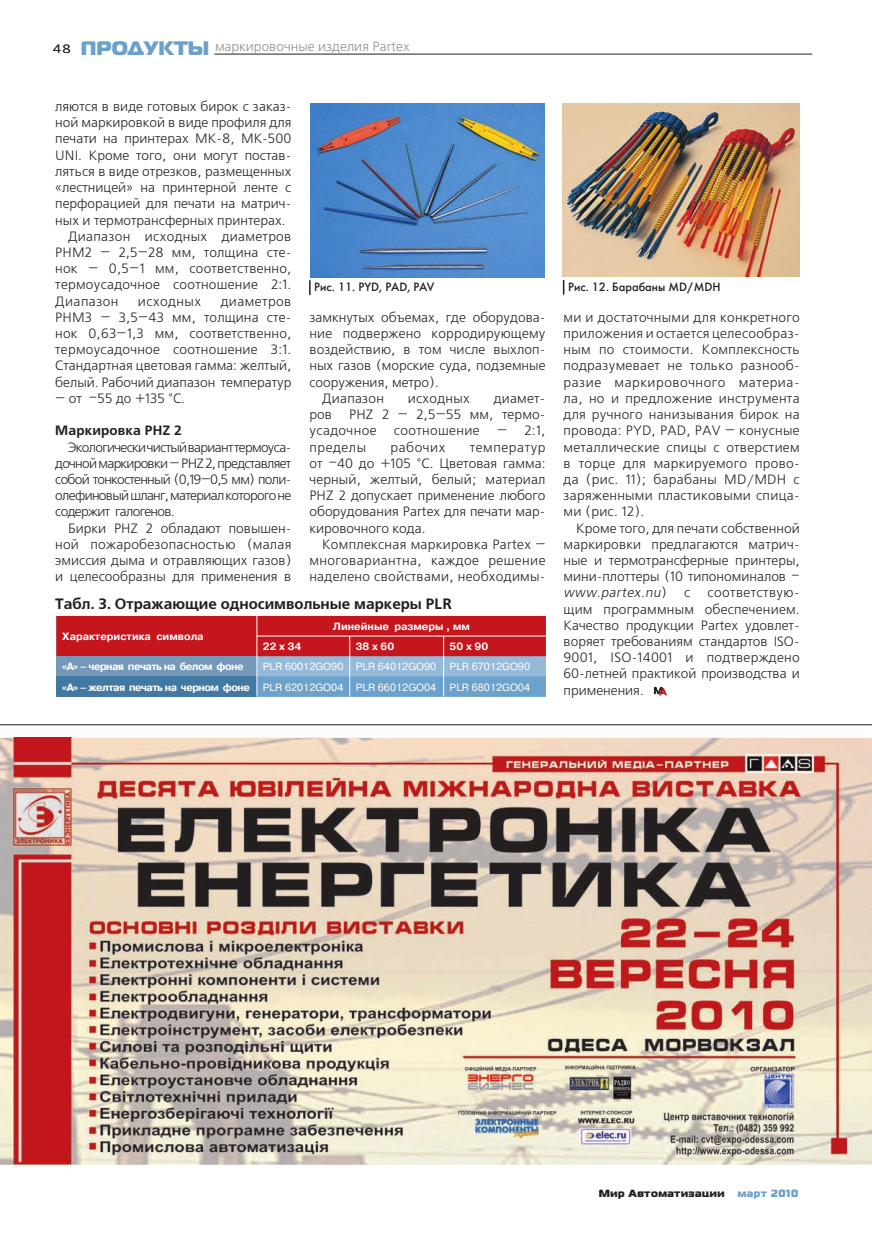
<style>
.page{position:relative;width:872px;height:1234px;background:#fff}
.page>*{position:absolute;margin:0;border:0;box-sizing:border-box;transform-origin:0 0}
.t1{font:700 15px "Free Set C";letter-spacing:.005em;color:#221f1f}
.t2{font:13.5px/16.2px "Free Set C";letter-spacing:.005em;color:#221f1f;text-align:justify}
.t3{font:13.5px/16.2px "Free Set C";letter-spacing:.025em;color:#221f1f}
.t4{font:13.5px "Free Set C";letter-spacing:.005em;color:#918f8f}
.t5{font:13.5px "Free Set C";letter-spacing:.035em;color:#221f1f}
.t6{font:700 13.5px "Free Set C";letter-spacing:.015em;color:#221f1f}
.t7{font:13.5px "Free Set C";letter-spacing:.045em;color:#221f1f}
.t8{font:12px "Futuris C";letter-spacing:.005em;color:#221f1f}
.t9{font:12px "Free Set C";color:#221f1f;scale:1.2 1}
.t10{font:700 10.5px "Pragmatica C";letter-spacing:-.045em;color:#fff}
.t11{font:700 10.5px "Pragmatica C";letter-spacing:.005em;color:#fff}
.t12{font:10.5px "Pragmatica C";letter-spacing:.005em;color:#fff}
.t13{font:10.5px "Magistral Black C";letter-spacing:.055em;color:#221f1f}
.t14{font:10.5px "Magistral Black C";letter-spacing:.055em;color:#6ba1ca}
.s1{font-family:"Magistral Black C";font-size:19.5px;color:#6ba1ca}
.s2{font-style:italic}
.s3{font-weight:400}
</style>
<div class="page">
<hr style="left:214px;top:54px;width:598px;height:1px;background:#221f1f">
<svg style="left:654px;top:686px;width:13px;height:9px"></svg>
<svg style="left:309px;top:280px;width:1px;height:15px"></svg>
<img style="left:310px;top:103px;width:234px;height:174px">
<svg style="left:563px;top:280px;width:1px;height:14px"></svg>
<img style="left:563px;top:103px;width:236px;height:174px">
<svg style="left:56px;top:615px;width:490px;height:81px;background:#9c5d72"></svg>
<hr style="left:256px;top:635px;width:187px;height:1px;background:#fff">
<hr style="left:443px;top:635px;width:103px;height:1px;background:#fff">
<img style="left:0;top:725px;width:872px;height:439px">
<img style="left:0;top:737px;width:872px;height:1px">
<hr style="left:0;top:724px;width:872px;height:1px;background:#221f1f">
<p class="t9" style="left:53px;top:42px;width:17px">48</p>
<p class="t4" style="left:81px;top:38px;width:330px"><span class="s1">ПРОДУКТЫ</span> маркировочные изделия Partex</p>
<p class="t2" style="left:55px;top:98px;width:237px">ляются в виде готовых бирок с заказ-</p>
<p class="t2" style="left:55px;top:114px;width:237px">ной маркировкой в виде профиля для</p>
<p class="t2" style="left:55px;top:131px;width:237px">печати на принтерах МК-8, МК-500</p>
<p class="t2" style="left:55px;top:147px;width:237px">UNI. Кроме того, они могут постав-</p>
<p class="t2" style="left:55px;top:163px;width:237px">ляться в виде отрезков, размещенных</p>
<p class="t2" style="left:55px;top:179px;width:237px">«лестницей» на принтерной ленте с</p>
<p class="t2" style="left:55px;top:195px;width:237px">перфорацией для печати на матрич-</p>
<p class="t2" style="left:55px;top:212px;width:232px">ных и термотрансферных принтерах.</p>
<p class="t3" style="left:68px;top:228px;width:225px">Диапазон исходных диаметров</p>
<p class="t2" style="left:55px;top:244px;width:237px">РНМ2 — 2,5—28 мм, толщина сте-</p>
<p class="t2" style="left:55px;top:260px;width:237px">нок — 0,5—1 мм, соответственно,</p>
<p class="t3" style="left:55px;top:276px;width:237px">термоусадочное соотношение 2:1.</p>
<p class="t5" style="left:55px;top:293px;width:65px">Диапазон</p>
<p class="t5" style="left:138px;top:293px;width:65px">исходных</p>
<p class="t8" style="left:314px;top:280px;width:122px">Рис. 11. PYD, PAD, PAV</p>
<p class="t8" style="left:568px;top:280px;width:154px">Рис. 12. Барабаны MD/MDH</p>
<p class="t2" style="left:55px;top:293px;width:238px;text-indent:165px">диаметров РНМ3 — 3,5—43 мм, толщина сте&shy;нок 0,63—1,3 мм, соответственно, термоусадочное соотношение 3:1.<br>Стандартная цветовая гамма: желтый, белый. Рабочий диапазон температур</p>
<p class="t2" style="left:55px;top:390px;width:131px">— от –55 до +135 °С.</p>
<p class="t6" style="left:55px;top:422px;width:128px">Маркировка PHZ 2</p>
<p class="t2" style="left:55px;top:438px;width:237px;text-indent:13px">Экологическичистыйварианттермоуса&shy;дочной маркировки — PHZ 2, представляет собой тонкостенный (0,19—0,5 мм) поли&shy;олефиновыйшланг,материалкоторогоне содержит галогенов.</p>
<p class="t2" style="left:55px;top:519px;width:237px;text-indent:13px">Бирки PHZ 2 обладают повышен&shy;ной пожаробезопасностью (малая эмиссия дыма и отравляющих газов) и целесообразны для применения в</p>
<p class="t2" style="left:309px;top:309px;width:237px">замкнутых объемах, где оборудова-</p>
<p class="t2" style="left:309px;top:325px;width:237px">ние подвержено корродирующему</p>
<p class="t2" style="left:309px;top:341px;width:237px">воздействию, в том числе выхлоп-</p>
<p class="t2" style="left:309px;top:357px;width:237px">ных газов (морские суда, подземные</p>
<p class="t2" style="left:309px;top:374px;width:131px">сооружения, метро).</p>
<p class="t2" style="left:322px;top:390px;width:63px">Диапазон</p>
<p class="t2" style="left:408px;top:390px;width:63px">исходных</p>
<p class="t2" style="left:494px;top:390px;width:53px">диамет-</p>
<p class="t2" style="left:309px;top:406px;width:24px">ров</p>
<p class="t2" style="left:563px;top:309px;width:237px">ми и достаточными для конкретного приложения и остается целесообраз&shy;ным по стоимости. Комплексность подразумевает не только разнооб&shy;разие маркировочного материа&shy;ла, но и предложение инструмента для ручного нанизывания бирок на провода: PYD, PAD, PAV — конусные металлические спицы с отверстием в торце для маркируемого прово&shy;да (рис. 11); барабаны MD/MDH с заряженными пластиковыми спица&shy;ми (рис. 12).</p>
<p class="t2" style="left:563px;top:519px;width:237px;text-indent:13px">Кроме того, для печати собственной маркировки предлагаются матрич&shy;ные и термотрансферные принтеры, мини-плоттеры (10 типономиналов – <span class="s2">www.partex.nu</span>)</p>
<p class="t3" style="left:309px;top:406px;width:237px;text-indent:40px">PHZ 2 — 2,5—55 мм, термо&shy;усадочное</p>
<p class="t5" style="left:394px;top:422px;width:87px">соотношение</p>
<p class="t2" style="left:497px;top:422px;width:50px">— 2:1,</p>
<p class="t7" style="left:309px;top:439px;width:58px">пределы</p>
<p class="t7" style="left:390px;top:439px;width:57px">рабочих</p>
<p class="t2" style="left:309px;top:438px;width:238px;text-indent:160px">температур от –40 до +105 °С. Цветовая гамма: черный, желтый, белый; материал PHZ 2 допускает применение любого оборудования Partex для печати мар&shy;кировочного кода.</p>
<p class="t2" style="left:309px;top:536px;width:237px;text-indent:13px">Комплексная маркировка Partex — многовариантна, каждое решение наделено свойствами, необходимы-</p>
<p class="t2" style="left:563px;top:584px;width:238px;text-indent:144px">соответствую&shy;щим программным обеспечением.<br>Качество продукции Partex удовлет&shy;воряет требованиям стандартов ISO-9001, ISO-14001 и подтверждено 60-летней практикой производства и применения.</p>
<p class="t2" style="left:684px;top:584px;width:8px">с</p>
<p class="t1" style="left:55px;top:594px;width:399px">Табл. 3. Отражающие односимвольные маркеры PLR</p>
<p class="t11" style="left:333px;top:620px;width:139px">Линейные размеры , мм</p>
<p class="t11" style="left:62px;top:630px;width:143px">Характеристика символа</p>
<p class="t11" style="left:263px;top:640px;width:40px">22 х 34</p>
<p class="t11" style="left:356px;top:640px;width:40px">38 х 60</p>
<p class="t11" style="left:449px;top:640px;width:40px">50 х 90</p>
<p class="t10" style="left:62px;top:660px;width:183px">«А» – черная печать на белом фоне</p>
<p class="t12" style="left:263px;top:660px;width:175px">PLR 60012GO90 PLR 64012GO90</p>
<p class="t12" style="left:449px;top:660px;width:82px">PLR 67012GO90</p>
<p class="t10" style="left:62px;top:680px;width:375px">«А» – желтая печать на черном фоне <span class="s3">PLR 62012GO04 PLR 66012GO04</span></p>
<p class="t12" style="left:449px;top:680px;width:82px">PLR 68012GO04</p>
<p class="t13" style="left:599px;top:1187px;width:127px">Мир Автоматизации</p>
<p class="t14" style="left:738px;top:1187px;width:62px">март 2010</p>
</div>
